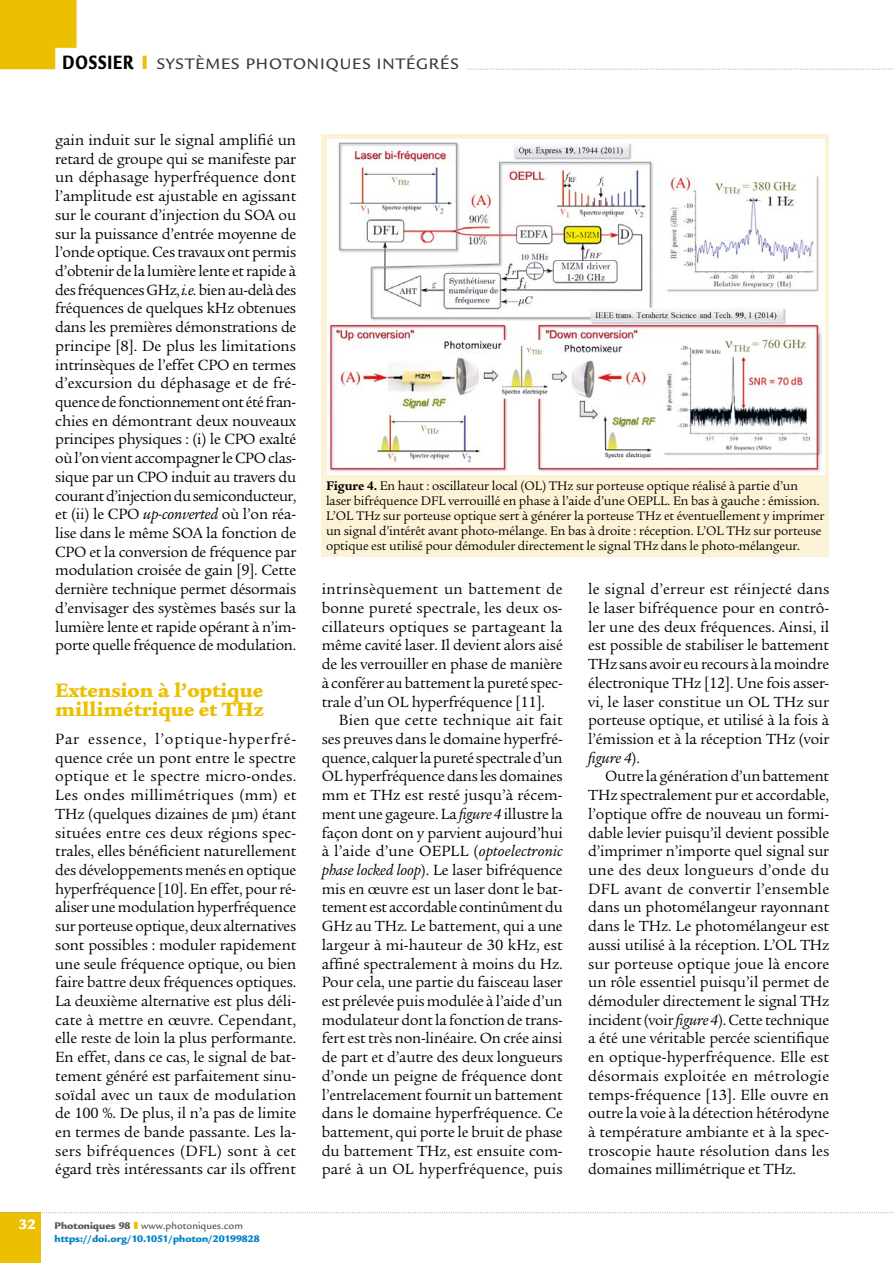
<style>
.page{position:relative;width:893px;height:1263px;background:#fff}
.page>*{position:absolute;margin:0;border:0;box-sizing:border-box;transform-origin:0 0}
.t1{font:900 21px/18.8px "Legacy Serif";letter-spacing:-.01em;color:#ecbf00}
.t2{font:500 16.5px "Legacy Sans";letter-spacing:.06em;color:#3c3c3b}
.t3{font:16.05px/18.8px "Legacy Serif";letter-spacing:-.005em;color:#000;text-align:justify}
.t4{font:900 15px "Legacy Sans";color:#fff}
.t5{font:13.5px/15px "Legacy Serif";letter-spacing:-.01em;color:#000}
.t6{font:900 10.5px "Legacy Sans";color:#0081c3}
.t7{font:500 10.5px "Legacy Sans";color:#575756}
.s1{font-weight:900;font-size:21px;color:#000}
.s2{font-weight:900;font-size:21px;color:#ecbf00}
.s3{font-style:italic}
.s4{font-weight:900}
.s5{color:#ecbf00}
.s6{font-weight:700}
</style>
<div class="page">
<div style="left:0;top:1213px;width:40px;height:50px;background:#ecbf00"></div>
<svg style="left:0;top:0;width:893px;height:70px"></svg>
<svg style="left:0;top:1212px;width:893px;height:1px"></svg>
<div style="left:322px;top:134px;width:507px;height:423px;background:#fcf2d6"></div>
<div style="left:327px;top:139px;width:497px;height:335px;background:#fff"></div>
<img style="left:330px;top:141px;width:491px;height:331px">
<p class="t2" style="left:63px;top:55px;width:396px"><span class="s1">DOSSIER</span> <span class="s2">I</span> SYSTÈMES PHOTONI QU ES INTÉGRÉS</p>
<p class="t4" style="left:19px;top:1215px;width:19px">32</p>
<p class="t3" style="left:55px;top:131px;width:243px">gain induit sur le signal amplifié un retard de groupe qui se manifeste par un déphasage hyperfréquence dont l’amplitude est ajustable en agissant sur le courant d’injection du SOA ou sur la puissance d’entrée moyenne de l’onde optique. Ces travaux ont permis d’obtenir de la lumière lente et rapide à des fréquences GHz, <span class="s3">i.e.</span> bien au-delà des fréquences de quelques kHz obtenues dans les premières démonstrations de principe [8]. De plus les limitations intrinsèques de l’effet CPO en termes d’excursion du déphasage et de fré&shy;quence de fonctionnement ont été fran&shy;chies en démontrant deux nouveaux principes physiques : (i) le CPO exalté où l’on vient accompagner le CPO clas&shy;sique par un CPO induit au travers du courant d’injection du semiconducteur, et (ii) le CPO <span class="s3">up-converted</span> où l’on réa&shy;lise dans le même SOA la fonction de CPO et la conversion de fréquence par modulation croisée de gain [9]. Cette dernière technique permet désormais d’envisager des systèmes basés sur la lumière lente et rapide opérant à n’im&shy;porte quelle fréquence de modulation.</p>
<h1 class="t1" style="left:55px;top:681px;width:210px">Extension à l’optique millimétrique et THz</h1>
<p class="t3" style="left:55px;top:730px;width:243px">Par essence, l’optique-hyperfré&shy;quence crée un pont entre le spectre optique et le spectre micro-ondes.<br>Les ondes millimétriques (mm) et THz (quelques dizaines de µm) étant situées entre ces deux régions spec&shy;trales, elles bénéficient naturellement des développements menés en optique hyperfréquence [10]. En effet, pour ré&shy;aliser une modulation hyperfréquence sur porteuse optique, deux alternatives sont possibles : moduler rapidement une seule fréquence optique, ou bien faire battre deux fréquences optiques.<br>La deuxième alternative est plus déli&shy;cate à mettre en œuvre. Cependant, elle reste de loin la plus performante.<br>En effet, dans ce cas, le signal de bat&shy;tement généré est parfaitement sinu&shy;soïdal avec un taux de modulation de 100 %. De plus, il n’a pas de limite en termes de bande passante. Les la&shy;sers bifréquences (DFL) sont à cet égard très intéressants car ils offrent</p>
<p class="t7" style="left:55px;top:1220px;width:190px"><span class="s4">Photoniques 98</span> <span class="s5">❚</span> WWW.PHOTONIQUES.COM</p>
<p class="t6" style="left:55px;top:1232px;width:207px">https://doi.org/10.1051/photon/20199828</p>
<p class="t5" style="left:326px;top:478px;width:500px"><span class="s6">Figure 4.</span> En haut : oscillateur local (OL) THz sur porteuse optique réalisé à partie d’un laser bifréquence DFL verrouillé en phase à l’aide d’une OEPLL. En bas à gauche : émission.<br>L’OL THz sur porteuse optique sert à générer la porteuse THz et éventuellement y imprimer un signal d’intérêt avant photo-mélange. En bas à droite : réception. L’OL THz sur porteuse optique est utilisé pour démoduler directement le signal THz dans le photo-mélangeur.</p>
<p class="t3" style="left:322px;top:580px;width:242px">intrinsèquement un battement de bonne pureté spectrale, les deux os&shy;cillateurs optiques se partageant la même cavité laser. Il devient alors aisé de les verrouiller en phase de manière à conférer au battement la pureté spec&shy;trale d’un OL hyperfréquence [11].</p>
<p class="t3" style="left:322px;top:711px;width:243px;text-indent:17px">Bien que cette technique ait fait ses preuves dans le domaine hyperfré&shy;quence, calquer la pureté spectrale d’un OL hyperfréquence dans les domaines mm et THz est resté jusqu’à récem&shy;ment une gageure. La <span class="s3">figure 4</span> illustre la façon dont on y parvient aujourd’hui à l’aide d’une OEPLL (<span class="s3">optoelectronic phase locked loop</span>). Le laser bifréquence mis en œuvre est un laser dont le bat&shy;tement est accordable continûment du GHz au THz. Le battement, qui a une largeur à mi-hauteur de 30 kHz, est affiné spectralement à moins du Hz.<br>Pour cela, une partie du faisceau laser est prélevée puis modulée à l’aide d’un modulateur dont la fonction de trans&shy;fert est très non-linéaire. On crée ainsi de part et d’autre des deux longueurs d’onde un peigne de fréquence dont l’entrelacement fournit un battement dans le domaine hyperfréquence. Ce battement, qui porte le bruit de phase du battement THz, est ensuite com&shy;paré à un OL hyperfréquence, puis</p>
<p class="t3" style="left:588px;top:580px;width:243px">le signal d’erreur est réinjecté dans le laser bifréquence pour en contrô&shy;ler une des deux fréquences. Ainsi, il est possible de stabiliser le battement THz sans avoir eu recours à la moindre électronique THz [12]. Une fois asser&shy;vi, le laser constitue un OL THz sur porteuse optique, et utilisé à la fois à l’émission et à la réception THz (voir <span class="s3">figure 4</span>).</p>
<p class="t3" style="left:588px;top:767px;width:243px;text-indent:17px">Outre la génération d’un battement THz spectralement pur et accordable, l’optique offre de nouveau un formi&shy;dable levier puisqu’il devient possible d’imprimer n’importe quel signal sur une des deux longueurs d’onde du DFL avant de convertir l’ensemble dans un photomélangeur rayonnant dans le THz. Le photomélangeur est aussi utilisé à la réception. L’OL THz sur porteuse optique joue là encore un rôle essentiel puisqu’il permet de démoduler directement le signal THz incident (voir <span class="s3">figure 4</span>). Cette technique a été une véritable percée scientifique en optique-hyperfréquence. Elle est désormais exploitée en métrologie temps-fréquence [13]. Elle ouvre en outre la voie à la détection hétérodyne à température ambiante et à la spec&shy;troscopie haute résolution dans les domaines millimétrique et THz.</p>
</div>
